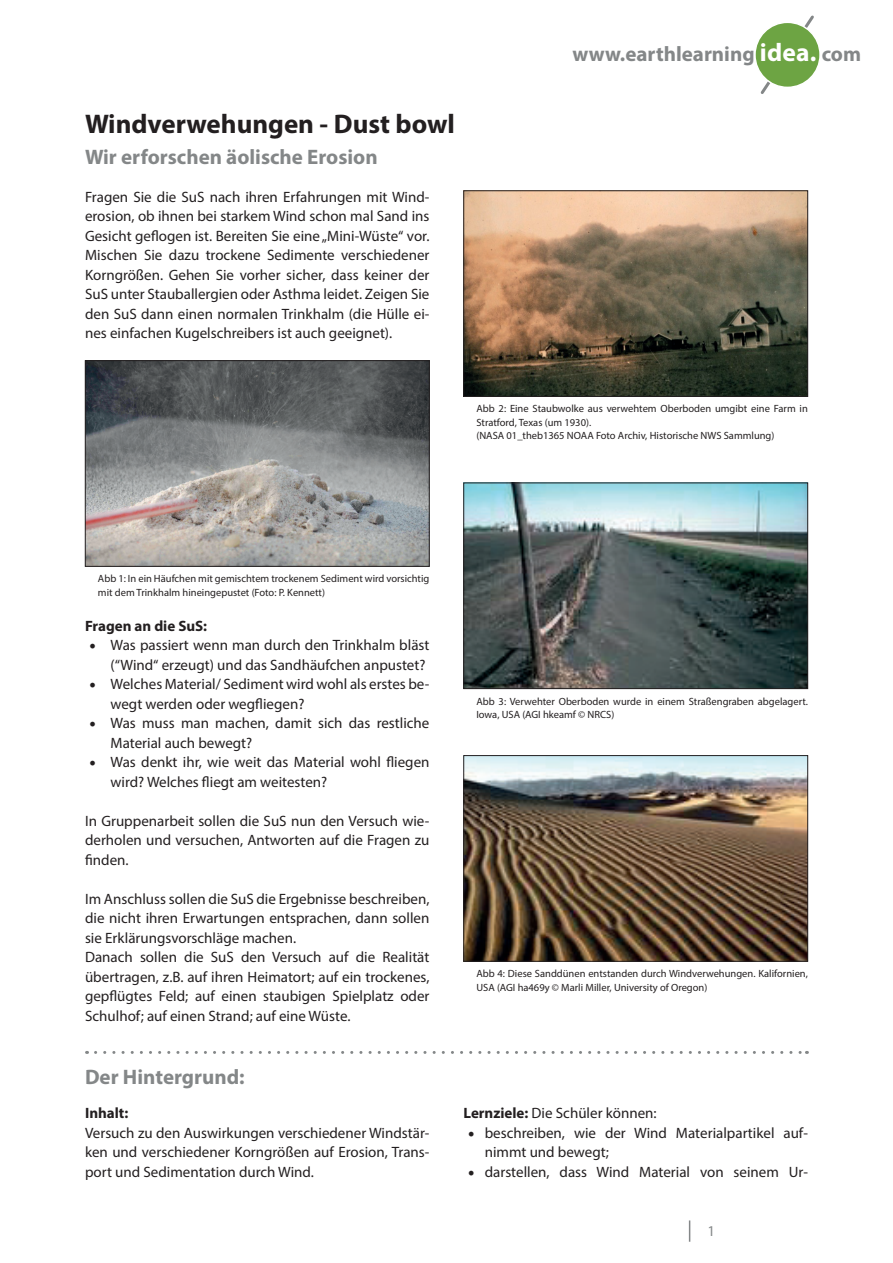
<style>
.page{position:relative;width:893px;height:1263px;background:#fff}
.page>*{position:absolute;margin:0;border:0;box-sizing:border-box;transform-origin:0 0}
.t1{font:700 27px "Myriad Pro";color:#231f20}
.t2{font:700 21px "Myriad Pro";color:#848788}
.t3{font:15px/19.5px "Myriad Pro";color:#231f20}
.t4{font:700 15px "Myriad Pro";color:#231f20}
.t5{font:15px "Myriad Pro";color:#848788}
.t6{font:10.5px/13.5px "Myriad Pro";color:#231f20}
.s1{font-size:25.5px;color:#fff}
.s2{font-family:"Minion Pro";font-size:18px}
.s3{font-weight:700}
</style>
<div class="page">
<svg style="left:760px;top:15px;width:54px;height:79px"></svg>
<div style="left:755px;top:22px;width:65px;height:65px;background:#6da443;border-radius:50%"></div>
<div style="left:754px;top:22px;width:67px;height:66px;border:2px solid #fff;border-radius:50%"></div>
<svg style="left:689px;top:1220px;width:1px;height:22px"></svg>
<svg style="left:96px;top:1051px;width:711px;height:3px"></svg>
<img style="left:465px;top:193px;width:341px;height:202px">
<div style="left:463px;top:191px;width:345px;height:206px;border:1px solid #231f20"></div>
<img style="left:465px;top:485px;width:341px;height:202px">
<div style="left:463px;top:483px;width:345px;height:206px;border:1px solid #231f20"></div>
<img style="left:465px;top:757px;width:341px;height:202px">
<div style="left:463px;top:755px;width:345px;height:206px;border:1px solid #231f20"></div>
<img style="left:87px;top:362px;width:340px;height:203px">
<div style="left:85px;top:360px;width:344px;height:207px;border:1px solid #231f20"></div>
<h1 class="t1" style="left:85px;top:106px;width:371px">Windverwehungen - Dust bowl</h1>
<h2 class="t2" style="left:85px;top:143px;width:294px">Wir erforschen äolische Erosion</h2>
<p class="t3" style="left:85px;top:187px;width:346px;text-align:justify">Fragen Sie die SuS nach ihren Erfahrungen mit Wind&shy;erosion, ob ihnen bei starkem Wind schon mal Sand ins Gesicht geflogen ist. Bereiten Sie eine „Mini-Wüste“ vor.<br>Mischen Sie dazu trockene Sedimente verschiedener Korngrößen. Gehen Sie vorher sicher, dass keiner der SuS unter Stauballergien oder Asthma leidet. Zeigen Sie den SuS dann einen normalen Trinkhalm (die Hülle ei&shy;nes einfachen Kugelschreibers ist auch geeignet).</p>
<h2 class="t2" style="left:572px;top:41px;width:290px">www.earthlearning <span class="s1">idea.</span> com</h2>
<p class="t6" style="left:476px;top:402px;width:333px">Abb 2: Eine Staubwolke aus verwehtem Oberboden umgibt eine Farm in<br>Stratford, Texas (um 1930).<br>(NASA 01_theb1365 NOAA Foto Archiv, Historische NWS Sammlung)</p>
<p class="t6" style="left:98px;top:572px;width:333px">Abb 1: In ein Häufchen mit gemischtem trockenem Sediment wird vorsichtig mit dem Trinkhalm hineingepustet (Foto: P. Kennett)</p>
<p class="t4" style="left:85px;top:616px;width:124px">Fragen an die SuS:</p>
<p class="t3" style="left:89px;top:635px;width:342px;text-align:right"><span class="s2">•</span> Was passiert wenn man durch den Trinkhalm bläst (“Wind“ erzeugt) und das Sandhäufchen anpustet?</p>
<p class="t3" style="left:111px;top:674px;width:320px;text-indent:-21px"><span class="s2">•</span> Welches Material/ Sediment wird wohl als erstes be&shy;wegt werden oder wegfliegen?</p>
<p class="t3" style="left:111px;top:713px;width:320px;text-indent:-21px"><span class="s2">•</span> Was muss man machen, damit sich das restliche<br>Material auch bewegt?</p>
<p class="t3" style="left:111px;top:752px;width:320px;text-indent:-21px"><span class="s2">•</span> Was denkt ihr, wie weit das Material wohl fliegen wird? Welches fliegt am weitesten?</p>
<p class="t3" style="left:85px;top:811px;width:346px;text-align:justify">In Gruppenarbeit sollen die SuS nun den Versuch wie&shy;derholen und versuchen, Antworten auf die Fragen zu finden.</p>
<p class="t3" style="left:85px;top:889px;width:346px">Im Anschluss sollen die SuS die Ergebnisse beschreiben, die nicht ihren Erwartungen entsprachen, dann sollen sie Erklärungsvorschläge machen.<br>Danach sollen die SuS den Versuch auf die Realität übertragen, z.B. auf ihren Heimatort; auf ein trockenes, gepflügtes Feld; auf einen staubigen Spielplatz oder Schulhof; auf einen Strand; auf eine Wüste.</p>
<h2 class="t2" style="left:85px;top:1063px;width:161px">Der Hintergrund:</h2>
<p class="t4" style="left:85px;top:1103px;width:45px">Inhalt:</p>
<p class="t3" style="left:85px;top:1123px;width:346px;text-align:justify">Versuch zu den Auswirkungen verschiedener Windstär&shy;ken und verschiedener Korngrößen auf Erosion, Trans&shy;port und Sedimentation durch Wind.</p>
<p class="t6" style="left:476px;top:694px;width:333px">Abb 3: Verwehter Oberboden wurde in einem Straßengraben abgelagert.<br>Iowa, USA (AGI hkeamf © NRCS)</p>
<p class="t6" style="left:476px;top:967px;width:333px">Abb 4: Diese Sanddünen entstanden durch Windverwehungen. Kalifornien,<br>USA (AGI ha469y © Marli Miller, University of Oregon)</p>
<p class="t3" style="left:463px;top:1103px;width:195px"><span class="s3">Lernziele:</span> Die Schüler können:</p>
<p class="t3" style="left:485px;top:1123px;width:325px;text-indent:-17px"><span class="s2">•</span> beschreiben, wie der Wind Materialpartikel auf&shy;nimmt und bewegt;</p>
<p class="t3" style="left:468px;top:1162px;width:342px"><span class="s2">•</span> darstellen, dass Wind Material von seinem Ur-</p>
<p class="t5" style="left:707px;top:1222px;width:9px">1</p>
</div>
